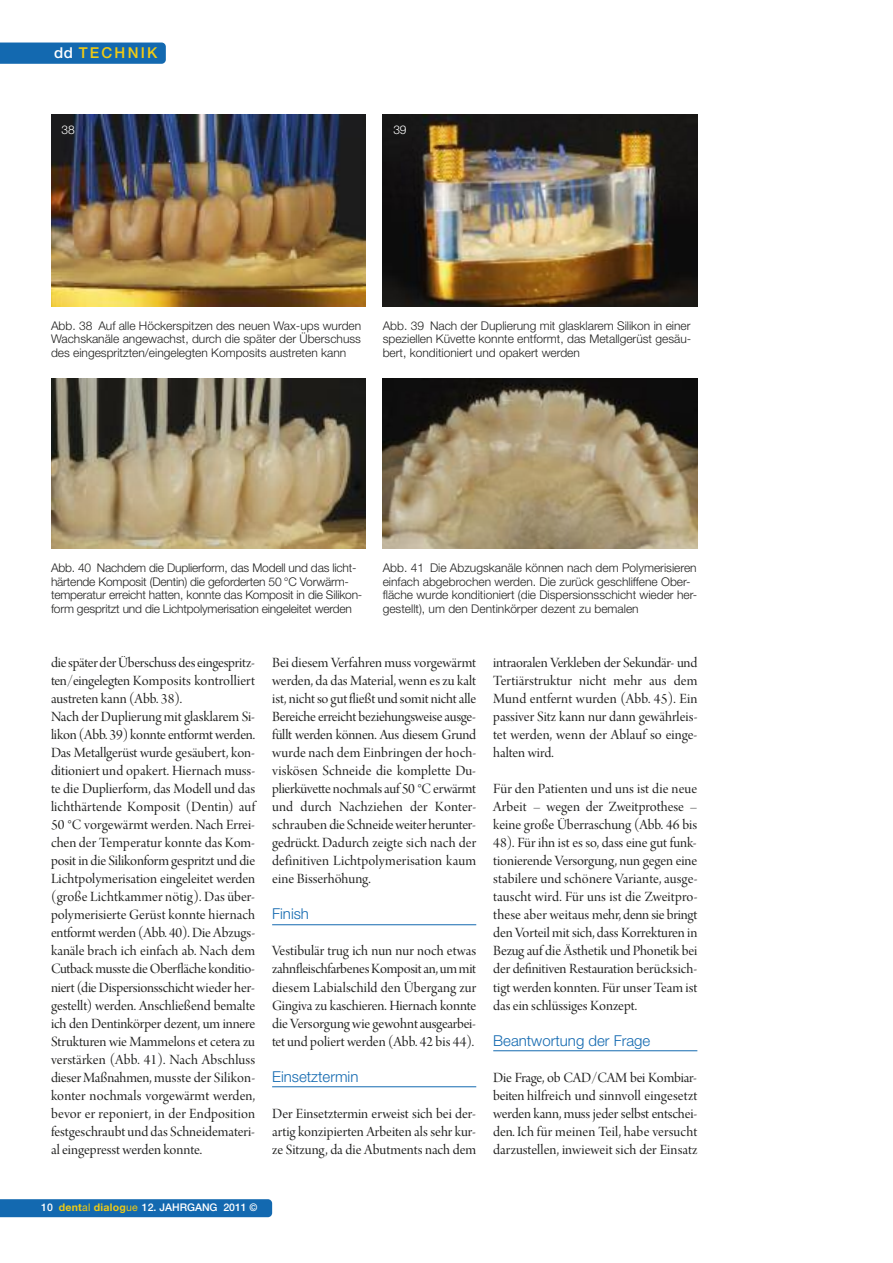
<style>
.page{position:relative;width:893px;height:1263px;background:#fff}
.page>*{position:absolute;margin:0;border:0;box-sizing:border-box;transform-origin:0 0}
.t1{font:15px/18px "Arno Pro Display";color:#222221;text-align:justify}
.t2{font:300 15px "Helvetica Neue";color:#1369b0}
.t3{font:500 15px "Helvetica Neue";letter-spacing:.15em;color:#f1cb13}
.t4{font:300 12px/13.5px "Helvetica Neue";color:#222221}
.t5{font:300 12px "Helvetica Neue";color:#fff}
.t6{font:500 10.5px "Helvetica Neue";color:#fff}
.s1{color:#fff}
.s2{font-weight:700;color:#f1cb13}
.s3{font-weight:400;color:#f1cb13}
</style>
<div class="page">
<div style="left:0;top:43px;width:166px;height:21px;background:#1369b0"></div>
<hr style="left:272px;top:924px;width:204px;height:1px;background:#1369b0">
<hr style="left:272px;top:1086px;width:204px;height:1px;background:#1369b0">
<hr style="left:493px;top:1050px;width:204px;height:1px;background:#1369b0">
<div style="left:0;top:1199px;width:272px;height:18px;background:#1369b0"></div>
<img style="left:51px;top:378px;width:315px;height:171px">
<img style="left:383px;top:378px;width:314px;height:171px">
<img style="left:383px;top:115px;width:314px;height:191px">
<img style="left:51px;top:115px;width:315px;height:191px">
<p class="t3" style="left:54px;top:47px;width:105px"><span class="s1">dd</span> TECHNIK</p>
<p class="t5" style="left:62px;top:125px;width:15px">38</p>
<p class="t5" style="left:393px;top:125px;width:15px">39</p>
<p class="t4" style="left:51px;top:320px;width:312px;text-align:justify">Abb. 38 Auf alle Höckerspitzen des neuen Wax-ups wurden Wachskanäle angewachst, durch die später der Überschuss des eingespritzten/eingelegten Komposits austreten kann</p>
<p class="t4" style="left:383px;top:320px;width:310px;text-align:justify">Abb. 39 Nach der Duplierung mit glasklarem Silikon in einer speziellen Küvette konnte entformt, das Metallgerüst gesäu&shy;bert, konditioniert und opakert werden</p>
<p class="t4" style="left:51px;top:562px;width:313px">Abb. 40 Nachdem die Duplierform, das Modell und das licht&shy;härtende Komposit (Dentin) die geforderten 50 °C Vorwärm&shy;temperatur erreicht hatten, konnte das Komposit in die Silikon&shy;form gespritzt und die Lichtpolymerisation eingeleitet werden</p>
<p class="t4" style="left:383px;top:562px;width:316px">Abb. 41 Die Abzugskanäle können nach dem Polymerisieren einfach abgebrochen werden. Die zurück geschliffene Ober&shy;fläche wurde konditioniert (die Dispersionsschicht wieder her&shy;gestellt), um den Dentinkörper dezent zu bemalen</p>
<p class="t1" style="left:51px;top:655px;width:206px;text-align:left">diespäterderÜberschussdeseingespritz&shy;ten/eingelegten Komposits kontrolliert austreten kann (Abb. 38).<br>Nach der Duplierung mit glasklarem Si&shy;likon (Abb. 39) konnteentformtwerden.<br>Das Metallgerüst wurde gesäubert, kon&shy;ditioniert und opakert. Hiernach muss&shy;te die Duplierform, das Modell und das lichthärtende Komposit (Dentin) auf 50 °C vorgewärmt werden. Nach Errei&shy;chen der Temperatur konnte das Kom&shy;posit in die Silikonform gespritzt und die Lichtpolymerisation eingeleitet werden (große Lichtkammer nötig). Das über&shy;polymerisierte Gerüst konnte hiernach entformtwerden (Abb. 40).Die Abzugs&shy;kanäle brach ich einfach ab. Nach dem Cutbackmusste dieOberfläche konditio&shy;niert(dieDispersionsschicht wieder her&shy;gestellt) werden. Anschließend bemalte ich den Dentinkörper dezent, um innere Strukturen wie Mammelons et cetera zu verstärken (Abb. 41). Nach Abschluss dieser Maßnahmen, musste der Silikon&shy;konter nochmals vorgewärmt werden, bevor er reponiert, in der Endposition festgeschraubt und das Schneidemateri&shy;al eingepresst werden konnte.</p>
<p class="t1" style="left:272px;top:655px;width:206px">Bei diesem Verfahren muss vorgewärmt werden, da das Material, wenn es zu kalt ist, nichtso gut fließt und somit nichtalle Bereicheerreicht beziehungsweiseausge&shy;füllt werden können. Aus diesem Grund wurde nach dem Einbringen der hoch&shy;viskösen Schneide die komplette Du&shy;plierküvette nochmalsauf 50 °Cerwärmt und durch Nachziehen der Konter&shy;schrauben die Schneideweiter herunter&shy;gedrückt. Dadurch zeigte sich nach der definitiven Lichtpolymerisation kaum eine Bisserhöhung.</p>
<p class="t2" style="left:272px;top:909px;width:38px">Finish</p>
<p class="t1" style="left:272px;top:943px;width:206px">Vestibulär trug ich nun nur noch etwas zahnfleischfarbenesKompositan, ummit diesem Labialschild den Übergang zur Gingiva zu kaschieren. Hiernach konnte dieVersorgungwie gewohntausgearbei&shy;tet und poliert werden (Abb. 42 bis 44).</p>
<p class="t2" style="left:272px;top:1071px;width:88px">Einsetztermin</p>
<p class="t1" style="left:272px;top:1105px;width:206px">Der Einsetztermin erweist sich bei der&shy;artig konzipierten Arbeiten als sehr kur&shy;ze Sitzung, da die Abutments nach dem</p>
<p class="t1" style="left:493px;top:655px;width:206px">intraoralen Verkleben der Sekundär- und Tertiärstruktur nicht mehr aus dem Mund entfernt wurden (Abb. 45). Ein passiver Sitz kann nur dann gewährleis&shy;tet werden, wenn der Ablauf so einge&shy;halten wird.</p>
<p class="t1" style="left:493px;top:781px;width:206px">Für den Patienten und uns ist die neue Arbeit – wegen der Zweitprothese – keine große Überraschung (Abb. 46 bis 48). Für ihn ist es so, dass eine gut funk&shy;tionierende Versorgung, nun gegen eine stabilere und schönere Variante, ausge&shy;tauscht wird. Für uns ist die Zweitpro&shy;these aber weitaus mehr, denn sie bringt den Vorteil mit sich, dass Korrekturen in Bezug auf die Ästhetik und Phonetik bei der definitiven Restauration berücksich&shy;tigt werden konnten. Für unser Team ist das ein schlüssiges Konzept.</p>
<p class="t2" style="left:493px;top:1035px;width:159px">Beantwortung der Frage</p>
<p class="t1" style="left:493px;top:1069px;width:206px">Die Frage, ob CAD/CAM bei Kombiar&shy;beiten hilfreich und sinnvoll eingesetzt werden kann, muss jeder selbst entschei&shy;den. Ich für meinen Teil, habe versucht darzustellen, inwieweit sich der Einsatz</p>
<p class="t6" style="left:41px;top:1204px;width:218px">10 <span class="s2">dent</span><span class="s3">al</span> <span class="s2">dialog</span><span class="s3">ue</span> 12. JAHRGANG 2011 ©</p>
</div>
